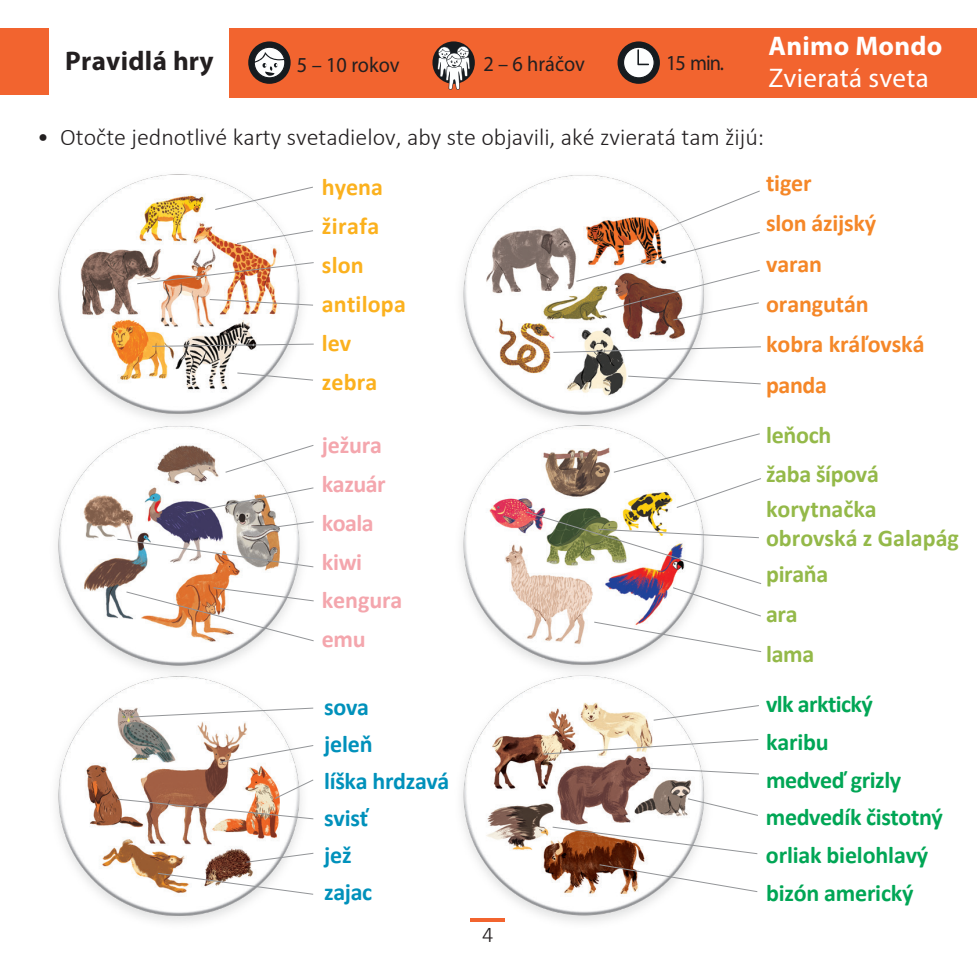
<style>
.page{position:relative;width:978px;height:978px;background:#fff}
.page>*{position:absolute;margin:0;border:0;box-sizing:border-box;transform-origin:0 0}
.t1{font:27px "Myriad Pro";letter-spacing:.01em;color:#fff}
.t2{font:700 27px "Myriad Pro";letter-spacing:.01em;color:#231f20}
.t3{font:700 27px "Myriad Pro";letter-spacing:.01em;color:#fff}
.t4{font:700 24px/37.8px "Calibri";letter-spacing:-.015em;color:#00a655}
.t5{font:300 24px "Calibri";color:#231f20}
.t6{font:700 24px/39.6px "Calibri";letter-spacing:-.01em;color:#94b949}
.t7{font:700 24px/40.2px "Calibri";letter-spacing:-.005em;color:#f58728}
.t8{font:700 24px/36.9px "Calibri";letter-spacing:-.015em;color:#0091bb}
.t9{font:700 24px/39px "Calibri";letter-spacing:.01em;color:#fbb11e}
.t10{font:700 24px/38.7px "Calibri";letter-spacing:-.01em;color:#f4a6ad}
.t11{font:300 22.5px "Calibri";color:#231f20}
.t12{font:21.3px "Myriad Pro";color:#231f20;scale:.95 1}
</style>
<div class="page">
<img style="left:56px;top:174px;width:258px;height:749px">
<img style="left:461px;top:175px;width:245px;height:747px">
<svg style="left:525px;top:433px;width:237px;height:219px"></svg>
<svg style="left:687px;top:798px;width:71px;height:18px"></svg>
<svg style="left:653px;top:705px;width:106px;height:16px"></svg>
<svg style="left:542px;top:739px;width:217px;height:16px"></svg>
<svg style="left:650px;top:768px;width:109px;height:7px"></svg>
<svg style="left:552px;top:826px;width:206px;height:28px"></svg>
<svg style="left:599px;top:864px;width:159px;height:28px"></svg>
<svg style="left:627px;top:375px;width:134px;height:10px"></svg>
<svg style="left:553px;top:346px;width:208px;height:7px"></svg>
<svg style="left:576px;top:190px;width:184px;height:131px"></svg>
<svg style="left:137px;top:262px;width:177px;height:22px"></svg>
<svg style="left:236px;top:230px;width:78px;height:14px"></svg>
<svg style="left:214px;top:186px;width:100px;height:24px"></svg>
<svg style="left:209px;top:299px;width:105px;height:7px"></svg>
<svg style="left:151px;top:343px;width:163px;height:4px"></svg>
<svg style="left:237px;top:372px;width:77px;height:9px"></svg>
<svg style="left:225px;top:444px;width:89px;height:29px"></svg>
<svg style="left:271px;top:521px;width:43px;height:7px"></svg>
<svg style="left:126px;top:587px;width:188px;height:55px"></svg>
<img style="left:117px;top:538px;width:197px;height:30px">
<svg style="left:133px;top:707px;width:181px;height:11px"></svg>
<svg style="left:220px;top:745px;width:94px;height:18px"></svg>
<img style="left:117px;top:779px;width:197px;height:40px">
<svg style="left:246px;top:852px;width:68px;height:11px"></svg>
<svg style="left:157px;top:872px;width:157px;height:23px"></svg>
<svg style="left:185px;top:487px;width:129px;height:27px"></svg>
<div style="left:230px;top:28px;width:747px;height:69px;background:#f2642f"></div>
<div style="left:0;top:28px;width:49px;height:67px;background:#f2642f"></div>
<div style="left:248px;top:41px;width:43px;height:43px;background:#161b1f;border-radius:50%"></div>
<svg style="left:254px;top:47px;width:31px;height:31px"></svg>
<svg style="left:432px;top:41px;width:43px;height:43px"></svg>
<svg style="left:437px;top:46px;width:33px;height:44px"></svg>
<svg style="left:617px;top:41px;width:43px;height:43px"></svg>
<svg style="left:623px;top:47px;width:32px;height:31px"></svg>
<p class="t2" style="left:65px;top:45px;width:150px">Pravidlá hry</p>
<p class="t12" style="left:297px;top:52px;width:109px">5 – 10 rokov</p>
<p class="t12" style="left:483px;top:51px;width:109px">2 – 6 hráčov</p>
<p class="t12" style="left:666px;top:49px;width:63px">15 min.</p>
<p class="t3" style="left:768px;top:30px;width:176px">Animo Mondo</p>
<p class="t1" style="left:768px;top:62px;width:162px">Zvieratá sveta</p>
<p class="t5" style="left:37px;top:122px;width:728px">• Otočte jednotlivé karty svetadielov, aby ste objavili, aké zvieratá tam žijú:</p>
<p class="t9" style="left:322px;top:168px;width:86px">hyena žirafa slon antilopa lev zebra</p>
<p class="t7" style="left:766px;top:163px;width:160px">tiger<br>slon ázijský varan orangután kobra kráľovská panda</p>
<p class="t6" style="left:766px;top:414px;width:114px">leňoch žaba šípová</p>
<p class="t6" style="left:766px;top:494px;width:194px;line-height:28.8px">korytnačka obrovská z Galapág</p>
<p class="t6" style="left:766px;top:554px;width:64px">piraňa ara lama</p>
<p class="t10" style="left:322px;top:425px;width:82px">ježura kazuár koala kiwi kengura emu</p>
<p class="t8" style="left:324px;top:688px;width:127px">sova<br>jeleň<br>líška hrdzavá svisť<br>jež<br>zajac</p>
<p class="t4" style="left:766px;top:685px;width:179px">vlk arktický<br>karibu<br>medveď grizly medvedík čistotný orliak bielohlavý bizón americký</p>
<p class="t11" style="left:482px;top:921px;width:13px">4</p>
</div>
